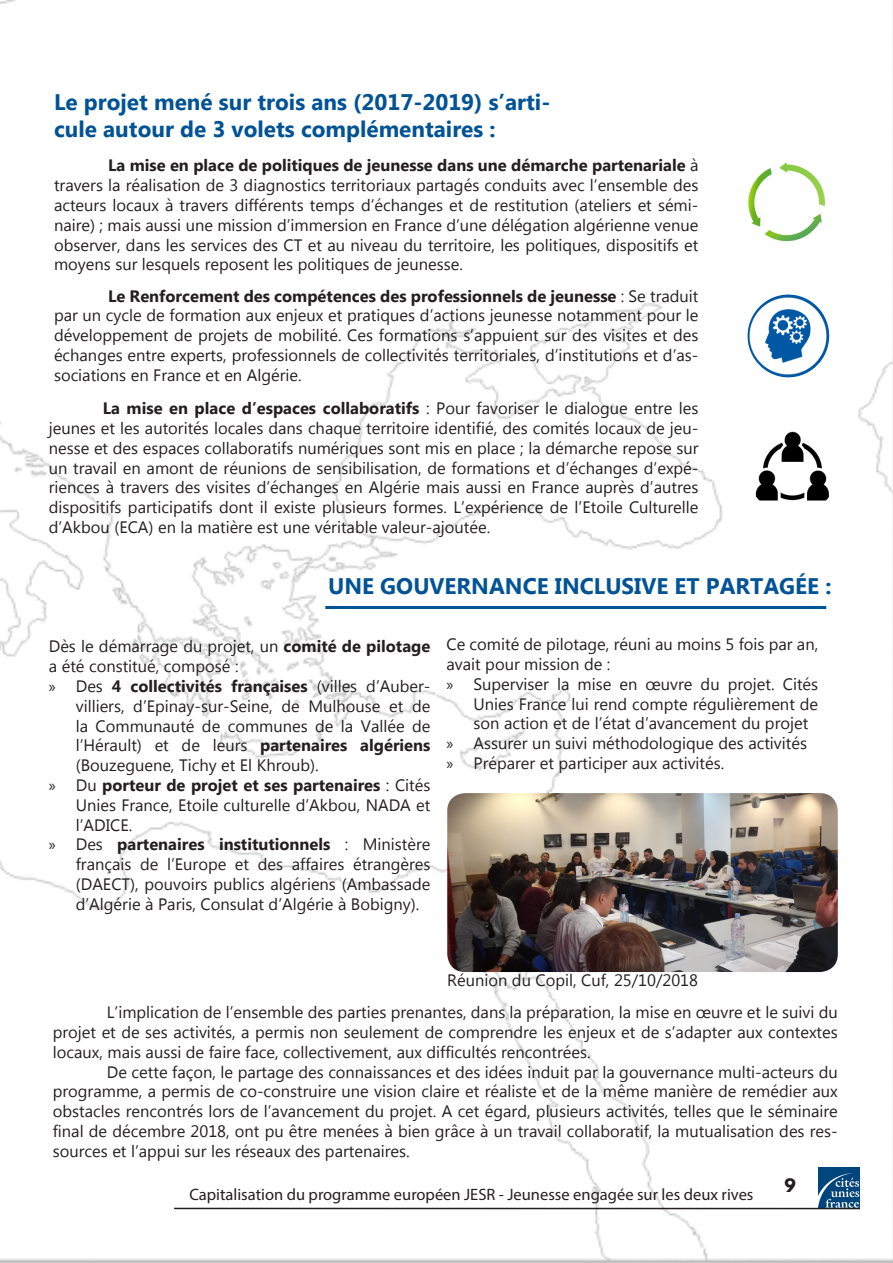
<style>
.page{position:relative;width:893px;height:1263px;background:#fff}
.page>*{position:absolute;margin:0;border:0;box-sizing:border-box;transform-origin:0 0}
._3_volets_complément{font:700 22.5px/27px "Microsoft New Tai Lue";color:#015395}
.Une_gouvernance_incl{font:700 22.5px "Microsoft New Tai Lue";color:#015395}
.t1{font:16.5px/19.8px "Microsoft New Tai Lue";color:#231f20;text-align:justify}
.t2{font:16.5px "Myriad Pro";color:#231f20}
.t3{font:700 16.5px "League Spartan";color:#231f20}
.s1{font-weight:700}
.s2{font-family:"Myriad Pro"}
</style>
<div class="page">
<img style="left:0;top:0;width:893px;height:1263px">
<img style="left:818px;top:1167px;width:42px;height:41px">
<hr style="left:174px;top:1208px;width:686px;height:1px;background:#231f20">
<hr style="left:325px;top:606px;width:501px;height:3px;background:#015395">
<img style="left:744px;top:160px;width:84px;height:86px">
<img style="left:748px;top:295px;width:81px;height:82px">
<img style="left:748px;top:426px;width:90px;height:89px">
<img style="left:447px;top:793px;width:391px;height:179px">
<p class="_3_volets_complément" style="left:54px;top:91px;width:498px">Le projet mené sur trois ans (2017-2019) s’arti&shy;cule autour de 3 volets complémentaires :</p>
<p class="t1" style="left:54px;top:157px;width:646px;text-indent:54px"><span class="s1">La mise en place de politiques de jeunesse dans une démarche partenariale</span> à travers la réalisation de 3 diagnostics territoriaux partagés conduits avec l’ensemble des acteurs locaux à travers différents temps d’échanges et de restitution (ateliers et sémi&shy;naire) ; mais aussi une mission d’immersion en France d’une délégation algérienne venue observer, dans les services des CT et au niveau du territoire, les politiques, dispositifs et moyens sur lesquels reposent les politiques de jeunesse.</p>
<p class="t1" style="left:54px;top:287px;width:646px;text-indent:54px"><span class="s1">Le Renforcement des compétences des professionnels de jeunesse</span> : Se traduit par un cycle de formation aux enjeux et pratiques d’actions jeunesse notamment pour le développement de projets de mobilité. Ces formations s’appuient sur des visites et des échanges entre experts, professionnels de collectivités territoriales, d’institutions et d’as&shy;sociations en France et en Algérie.</p>
<p class="t1" style="left:49px;top:400px;width:651px;text-indent:54px"><span class="s1">La mise en place d’espaces collaboratifs</span> : Pour favoriser le dialogue entre les jeunes et les autorités locales dans chaque territoire identifié, des comités locaux de jeu&shy;nesse et des espaces collaboratifs numériques sont mis en place ; la démarche repose sur un travail en amont de réunions de sensibilisation, de formations et d’échanges d’expé&shy;riences à travers des visites d’échanges en Algérie mais aussi en France auprès d’autres dispositifs participatifs dont il existe plusieurs formes. L’expérience de l’Etoile Culturelle d’Akbou (ECA) en la matière est une véritable valeur-ajoutée.</p>
<p class="Une_gouvernance_incl" style="left:328px;top:573px;width:505px">UNE GOUVERNANCE INCLUSIVE ET PARTAGÉE :</p>
<p class="t1" style="left:49px;top:638px;width:383px">Dès le démarrage du projet, un <span class="s1">comité de pilotage </span>a été constitué, composé :</p>
<p class="t1" style="left:76px;top:677px;width:356px;text-indent:-27px"><span class="s2">»</span> Des <span class="s1">4 collectivités françaises</span> (villes d’Auber&shy;villiers, d’Epinay-sur-Seine, de Mulhouse et de la Communauté de communes de la Vallée de l’Hérault) et de leurs <span class="s1">partenaires algériens </span>(Bouzeguene, Tichy et El Khroub).</p>
<p class="t1" style="left:76px;top:776px;width:356px;text-indent:-27px"><span class="s2">»</span> Du <span class="s1">porteur de projet et ses partenaires</span> : Cités Unies France, Etoile culturelle d’Akbou, NADA et l’ADICE.</p>
<p class="t1" style="left:76px;top:836px;width:356px;text-indent:-27px"><span class="s2">»</span> Des <span class="s1">partenaires institutionnels</span> : Ministère français de l’Europe et des affaires étrangères (DAECT), pouvoirs publics algériens (Ambassade d’Algérie à Paris, Consulat d’Algérie à Bobigny).</p>
<p class="t1" style="left:446px;top:636px;width:373px">Ce comité de pilotage, réuni au moins 5 fois par an, avait pour mission de :</p>
<p class="t1" style="left:473px;top:675px;width:346px;text-indent:-27px"><span class="s2">»</span> Superviser la mise en œuvre du projet. Cités Unies France lui rend compte régulièrement de son action et de l’état d’avancement du projet</p>
<p class="t1" style="left:446px;top:735px;width:362px"><span class="s2">»</span> Assurer un suivi méthodologique des activités</p>
<p class="t1" style="left:446px;top:755px;width:279px"><span class="s2">»</span> Préparer et participer aux activités.</p>
<p class="t1" style="left:447px;top:971px;width:252px">Réunion du Copil, Cuf, 25/10/2018</p>
<p class="t1" style="left:53px;top:1004px;width:786px;text-indent:54px">L’implication de l’ensemble des parties prenantes, dans la préparation, la mise en œuvre et le suivi du projet et de ses activités, a permis non seulement de comprendre les enjeux et de s’adapter aux contextes locaux, mais aussi de faire face, collectivement, aux difficultés rencontrées.</p>
<p class="t1" style="left:53px;top:1063px;width:786px;text-indent:54px">De cette façon, le partage des connaissances et des idées induit par la gouvernance multi-acteurs du programme, a permis de co-construire une vision claire et réaliste et de la même manière de remédier aux obstacles rencontrés lors de l’avancement du projet. A cet égard, plusieurs activités, telles que le séminaire final de décembre 2018, ont pu être menées à bien grâce à un travail collaboratif, la mutualisation des res&shy;sources et l’appui sur les réseaux des partenaires.</p>
<p class="t2" style="left:189px;top:1184px;width:566px">Capitalisation du programme européen JESR - Jeunesse engagée sur les deux rives</p>
<p class="t3" style="left:784px;top:1172px;width:13px">9</p>
</div>
